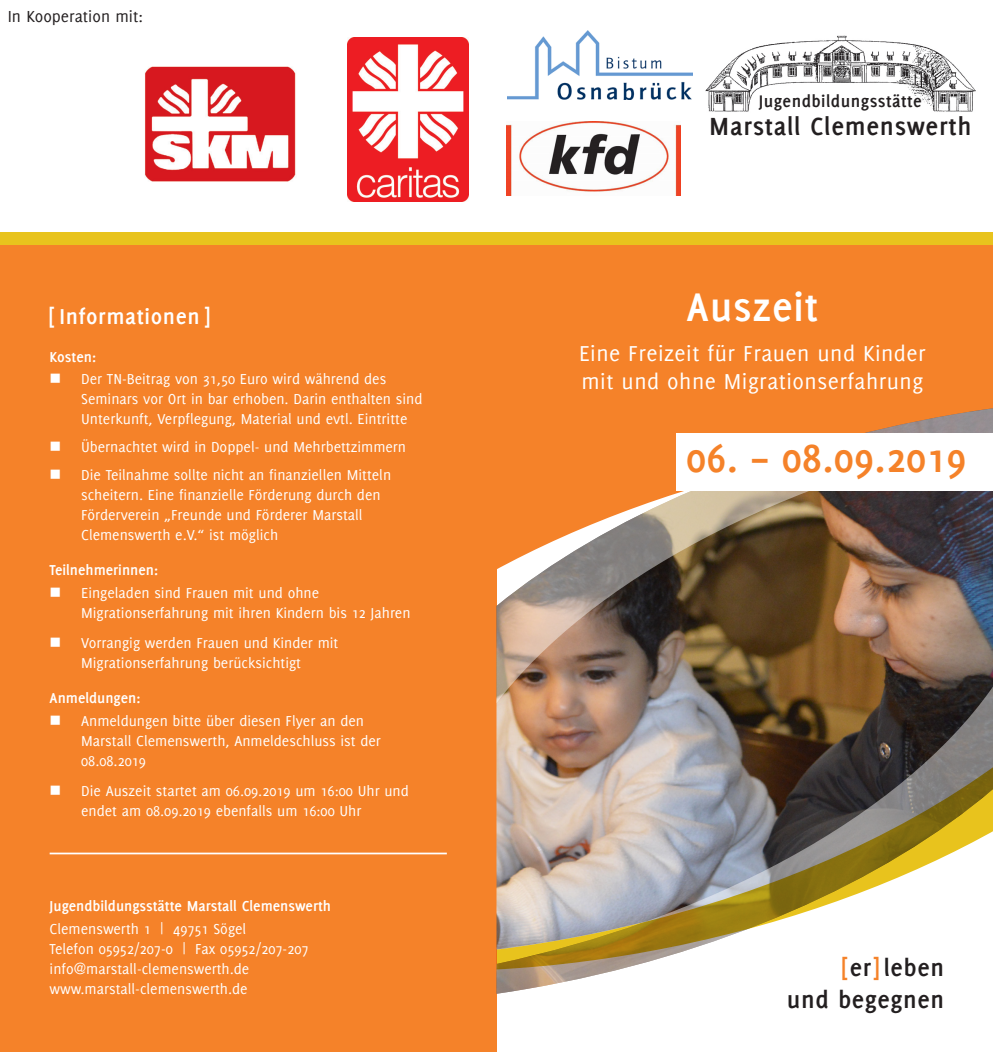
<style>
.page{position:relative;width:993px;height:1052px;background:#fff}
.page>*{position:absolute;margin:0;border:0;box-sizing:border-box;transform-origin:0 0}
.t1{font:700 43.75px "Delicious";letter-spacing:.015em;color:#f58229}
.Headline{font:700 43.75px "Delicious";letter-spacing:.02em;color:#fff}
.t2{font:700 27.12px "Delicious";letter-spacing:.025em;color:#231f20}
.t3{font:700 26.25px/31.5px "Delicious";letter-spacing:.025em;color:#231f20;text-align:right}
.Untertitel{font:23.62px/28px "Delicious";letter-spacing:.02em;color:#fff}
.Zwischenüberschrift{font:700 23.62px "Delicious";letter-spacing:.025em;color:#fff}
.t4{font:700 18.38px "Delicious";letter-spacing:.025em;color:#231f20}
.Fließtext____Program{font:17.5px "Delicious";color:#231f20}
.Copytext__negativ{font:15.75px/20.1px "Delicious";color:#fff}
.Fließtext__Kategorie{font:700 15.75px "Delicious";color:#fff}
.s1{color:#f58229}
</style>
<div class="page">
<div style="left:496px;top:245px;width:496px;height:161px;background:#f58229"></div>
<img style="left:705px;top:35px;width:271px;height:77px">
<div style="left:0;top:239px;width:496px;height:813px;background:#f58229"></div>
<hr style="left:50px;top:852px;width:396px;height:2px;background:#fff">
<div style="left:0;top:233px;width:992px;height:12px;background:#e8c31d"></div>
<img style="left:347px;top:38px;width:121px;height:164px">
<img style="left:145px;top:66px;width:151px;height:116px">
<img style="left:507px;top:30px;width:185px;height:69px">
<img style="left:506px;top:122px;width:174px;height:74px">
<img style="left:496px;top:703px;width:496px;height:290px">
<img style="left:496px;top:406px;width:496px;height:297px">
<svg style="left:496px;top:763px;width:496px;height:206px"></svg>
<img style="left:496px;top:435px;width:496px;height:197px">
<div style="left:676px;top:433px;width:316px;height:57px;background:#fff"></div>
<p class="Fließtext____Program" style="left:8px;top:6px;width:136px">In Kooperation mit:</p>
<p class="Zwischenüberschrift" style="left:50px;top:303px;width:162px">[ Informationen ]</p>
<p class="Fließtext__Kategorie" style="left:50px;top:347px;width:48px">Kosten:</p>
<p class="Copytext__negativ" style="left:81px;top:369px;width:343px;text-indent:-32px">■ Der TN-Beitrag von 31,50 Euro wird während des<br>Seminars vor Ort in bar erhoben. Darin enthalten sind<br>Unterkunft, Verpflegung, Material und evtl. Eintritte</p>
<p class="Copytext__negativ" style="left:50px;top:436px;width:358px">■ Übernachtet wird in Doppel- und Mehrbettzimmern</p>
<p class="Copytext__negativ" style="left:81px;top:464px;width:311px;text-indent:-32px">■ Die Teilnahme sollte nicht an finanziellen Mitteln scheitern. Eine finanzielle Förderung durch den Förderverein „Freunde und Förderer Marstall Clemenswerth e.V.“ ist möglich</p>
<p class="Fließtext__Kategorie" style="left:50px;top:561px;width:110px">Teilnehmerinnen:</p>
<p class="Copytext__negativ" style="left:81px;top:582px;width:331px;text-indent:-32px">■ Eingeladen sind Frauen mit und ohne<br>Migrationserfahrung mit ihren Kindern bis 12 Jahren</p>
<p class="Copytext__negativ" style="left:50px;top:632px;width:290px;text-align:center">■ Vorrangig werden Frauen und Kinder mit<br>Migrationserfahrung berücksichtigt</p>
<p class="Fließtext__Kategorie" style="left:50px;top:689px;width:92px">Anmeldungen:</p>
<p class="Copytext__negativ" style="left:81px;top:710px;width:301px;text-indent:-32px">■ Anmeldungen bitte über diesen Flyer an den<br>Marstall Clemenswerth, Anmeldeschluss ist der<br>08.08.2019</p>
<p class="Copytext__negativ" style="left:81px;top:780px;width:329px;text-indent:-32px">■ Die Auszeit startet am 06.09.2019 um 16:00 Uhr und endet am 08.09.2019 ebenfalls um 16:00 Uhr</p>
<p class="Fließtext__Kategorie" style="left:50px;top:897px;width:283px">Jugendbildungsstätte Marstall Clemenswerth</p>
<p class="Copytext__negativ" style="left:50px;top:918px;width:260px">Clemenswerth 1 | 49751 Sögel<br>Telefon 05952/207-0 | Fax 05952/207-207 info@marstall-clemenswerth.de www.marstall-clemenswerth.de</p>
<p class="t4" style="left:758px;top:91px;width:165px">Jugendbildungsstätte</p>
<p class="t2" style="left:709px;top:111px;width:264px">Marstall Clemenswerth</p>
<p class="Headline" style="left:686px;top:281px;width:133px">Auszeit</p>
<p class="Untertitel" style="left:579px;top:339px;width:348px">Eine Freizeit für Frauen und Kinder mit und ohne Migrationserfahrung</p>
<p class="t1" style="left:686px;top:433px;width:281px">06. – 08.09.2019</p>
<p class="t3" style="left:786px;top:952px;width:159px"><span class="s1">[</span>er<span class="s1">]</span> leben<br>und begegnen</p>
</div>
